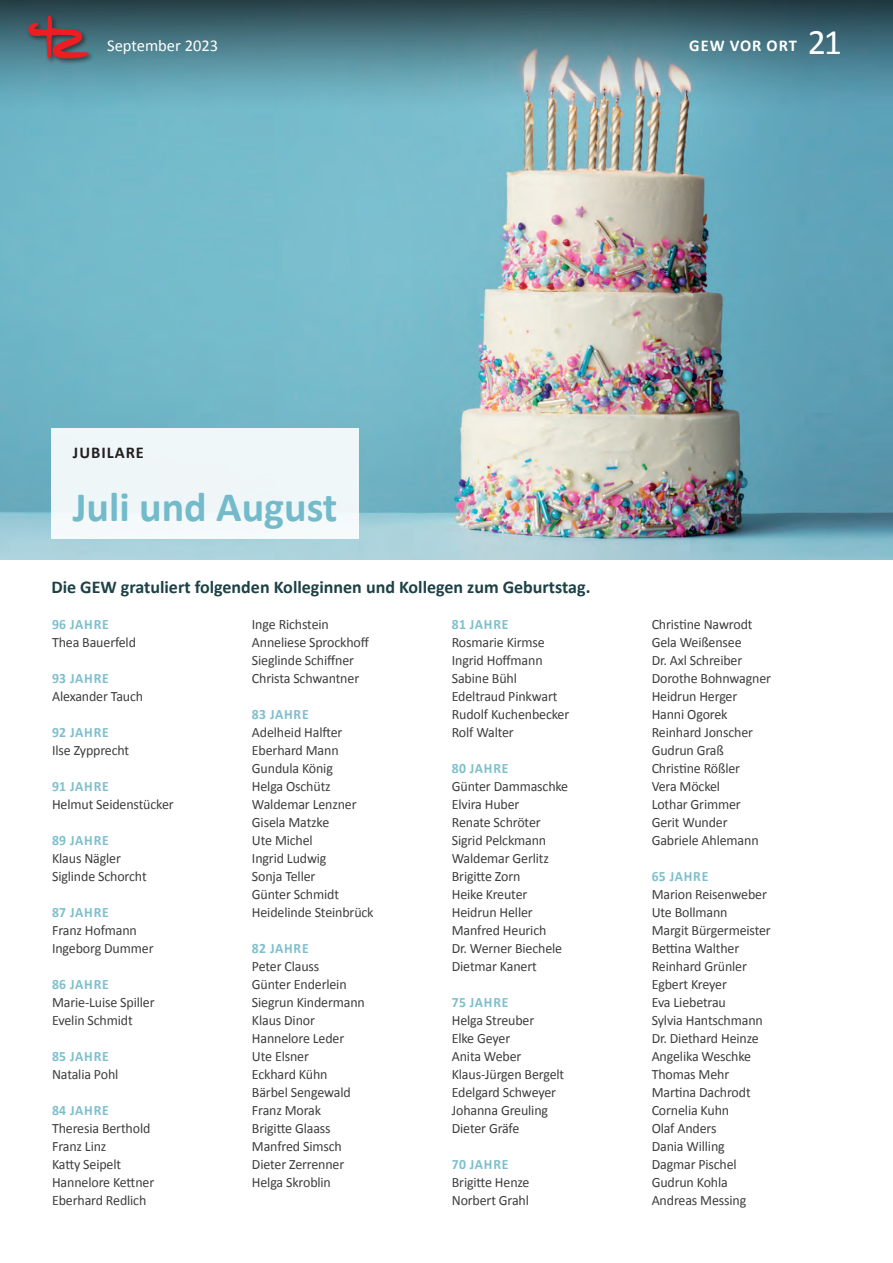
<style>
.page{position:relative;width:893px;height:1263px;background:#fff}
.page>*{position:absolute;margin:0;border:0;box-sizing:border-box;transform-origin:0 0}
.t1{font:700 42px "Calibri";color:#73baca}
.t2{font:36px "Calibri";color:#fff}
.t3{font:700 18px "Calibri";color:#1c4146}
.t4{font:16.5px "Calibri";color:#fff}
.t5{font:700 16.5px "Calibri";letter-spacing:.06em;color:#fff}
.t6{font:700 16.5px "Calibri";letter-spacing:.06em;color:#231f20}
.t7{font:14.25px/18px "Calibri";letter-spacing:-.01em;color:#3e3e3f}
.t8{font:700 14.25px "Calibri";letter-spacing:.06em;color:#7ebfcd;scale:.96 1}
</style>
<div class="page">
<img style="left:0;top:112px;width:893px;height:447px">
<svg style="left:0;top:0;width:893px;height:112px;background:#578794"></svg>
<div style="left:51px;top:428px;width:308px;height:111px;background:#f0f7f8"></div>
<div style="left:26px;top:1px;width:69px;height:64px;background:#231f20;opacity:.69"></div>
<svg style="left:28px;top:15px;width:61px;height:44px;background:#784c55"></svg>
<p class="t4" style="left:107px;top:34px;width:112px">September 2023</p>
<p class="t5" style="left:689px;top:34px;width:109px">GEW VOR ORT</p>
<h2 class="t2" style="left:808px;top:17px;width:36px">21</h2>
<p class="t6" style="left:73px;top:441px;width:73px">JUBILARE</p>
<h1 class="t1" style="left:73px;top:478px;width:266px">Juli und August</h1>
<p class="t3" style="left:51px;top:575px;width:541px">Die GEW gratuliert folgenden Kolleginnen und Kollegen zum Geburtstag.</p>
<p class="t8" style="left:52px;top:614px;width:61px">96 JAHRE</p>
<p class="t7" style="left:52px;top:633px;width:85px">Thea Bauerfeld</p>
<p class="t8" style="left:52px;top:668px;width:61px">93 JAHRE</p>
<p class="t7" style="left:52px;top:687px;width:93px">Alexander Tauch</p>
<p class="t8" style="left:52px;top:722px;width:61px">92 JAHRE</p>
<p class="t7" style="left:52px;top:741px;width:79px">Ilse Zypprecht</p>
<p class="t8" style="left:52px;top:776px;width:61px">91 JAHRE</p>
<p class="t7" style="left:52px;top:795px;width:123px">Helmut Seidenstücker</p>
<p class="t8" style="left:52px;top:830px;width:61px">89 JAHRE</p>
<p class="t7" style="left:52px;top:849px;width:96px">Klaus Nägler<br>Siglinde Schorcht</p>
<p class="t8" style="left:52px;top:902px;width:61px">87 JAHRE</p>
<p class="t7" style="left:52px;top:921px;width:103px">Franz Hofmann<br>Ingeborg Dummer</p>
<p class="t8" style="left:52px;top:974px;width:61px">86 JAHRE</p>
<p class="t7" style="left:52px;top:993px;width:104px">Marie-Luise Spiller<br>Evelin Schmidt</p>
<p class="t8" style="left:52px;top:1046px;width:61px">85 JAHRE</p>
<p class="t7" style="left:52px;top:1065px;width:68px">Natalia Pohl</p>
<p class="t8" style="left:52px;top:1100px;width:61px">84 JAHRE</p>
<p class="t7" style="left:52px;top:1119px;width:104px">Theresia Berthold<br>Franz Linz<br>Katty Seipelt<br>Hannelore Kettner<br>Eberhard Redlich</p>
<p class="t7" style="left:252px;top:615px;width:119px">Inge Richstein<br>Anneliese Sprockhoff<br>Sieglinde Schiffner<br>Christa Schwantner</p>
<p class="t8" style="left:252px;top:704px;width:61px">83 JAHRE</p>
<p class="t7" style="left:252px;top:723px;width:123px">Adelheid Halfter<br>Eberhard Mann<br>Gundula König<br>Helga Oschütz<br>Waldemar Lenzner<br>Gisela Matzke<br>Ute Michel<br>Ingrid Ludwig<br>Sonja Teller<br>Günter Schmidt<br>Heidelinde Steinbrück</p>
<p class="t8" style="left:252px;top:938px;width:61px">82 JAHRE</p>
<p class="t7" style="left:252px;top:957px;width:114px">Peter Clauss<br>Günter Enderlein<br>Siegrun Kindermann<br>Klaus Dinor<br>Hannelore Leder<br>Ute Elsner<br>Eckhard Kühn<br>Bärbel Sengewald<br>Franz Morak<br>Brigitte Glaass<br>Manfred Simsch<br>Dieter Zerrenner<br>Helga Skroblin</p>
<p class="t8" style="left:452px;top:614px;width:61px">81 JAHRE</p>
<p class="t7" style="left:452px;top:633px;width:119px">Rosmarie Kirmse<br>Ingrid Hoffmann<br>Sabine Bühl<br>Edeltraud Pinkwart<br>Rudolf Kuchenbecker<br>Rolf Walter</p>
<p class="t8" style="left:452px;top:758px;width:61px">80 JAHRE</p>
<p class="t7" style="left:452px;top:777px;width:118px">Günter Dammaschke<br>Elvira Huber<br>Renate Schröter<br>Sigrid Pelckmann<br>Waldemar Gerlitz<br>Brigitte Zorn<br>Heike Kreuter<br>Heidrun Heller<br>Manfred Heurich<br>Dr. Werner Biechele<br>Dietmar Kanert</p>
<p class="t8" style="left:452px;top:992px;width:61px">75 JAHRE</p>
<p class="t7" style="left:452px;top:1011px;width:114px">Helga Streuber<br>Elke Geyer<br>Anita Weber<br>Klaus-Jürgen Bergelt<br>Edelgard Schweyer<br>Johanna Greuling<br>Dieter Gräfe</p>
<p class="t8" style="left:452px;top:1154px;width:61px">70 JAHRE</p>
<p class="t7" style="left:452px;top:1173px;width:79px">Brigitte Henze<br>Norbert Grahl</p>
<p class="t7" style="left:652px;top:615px;width:121px">Christine Nawrodt<br>Gela Weißensee<br>Dr. Axl Schreiber<br>Dorothe Bohnwagner<br>Heidrun Herger<br>Hanni Ogorek<br>Reinhard Jonscher<br>Gudrun Graß<br>Christine Rößler<br>Vera Möckel<br>Lothar Grimmer<br>Gerit Wunder<br>Gabriele Ahlemann</p>
<p class="t8" style="left:652px;top:866px;width:61px">65 JAHRE</p>
<p class="t7" style="left:652px;top:885px;width:121px">Marion Reisenweber<br>Ute Bollmann<br>Margit Bürgermeister<br>Bettina Walther<br>Reinhard Grünler<br>Egbert Kreyer<br>Eva Liebetrau<br>Sylvia Hantschmann<br>Dr. Diethard Heinze<br>Angelika Weschke<br>Thomas Mehr<br>Martina Dachrodt<br>Cornelia Kuhn<br>Olaf Anders<br>Dania Willing<br>Dagmar Pischel<br>Gudrun Kohla<br>Andreas Messing</p>
</div>
